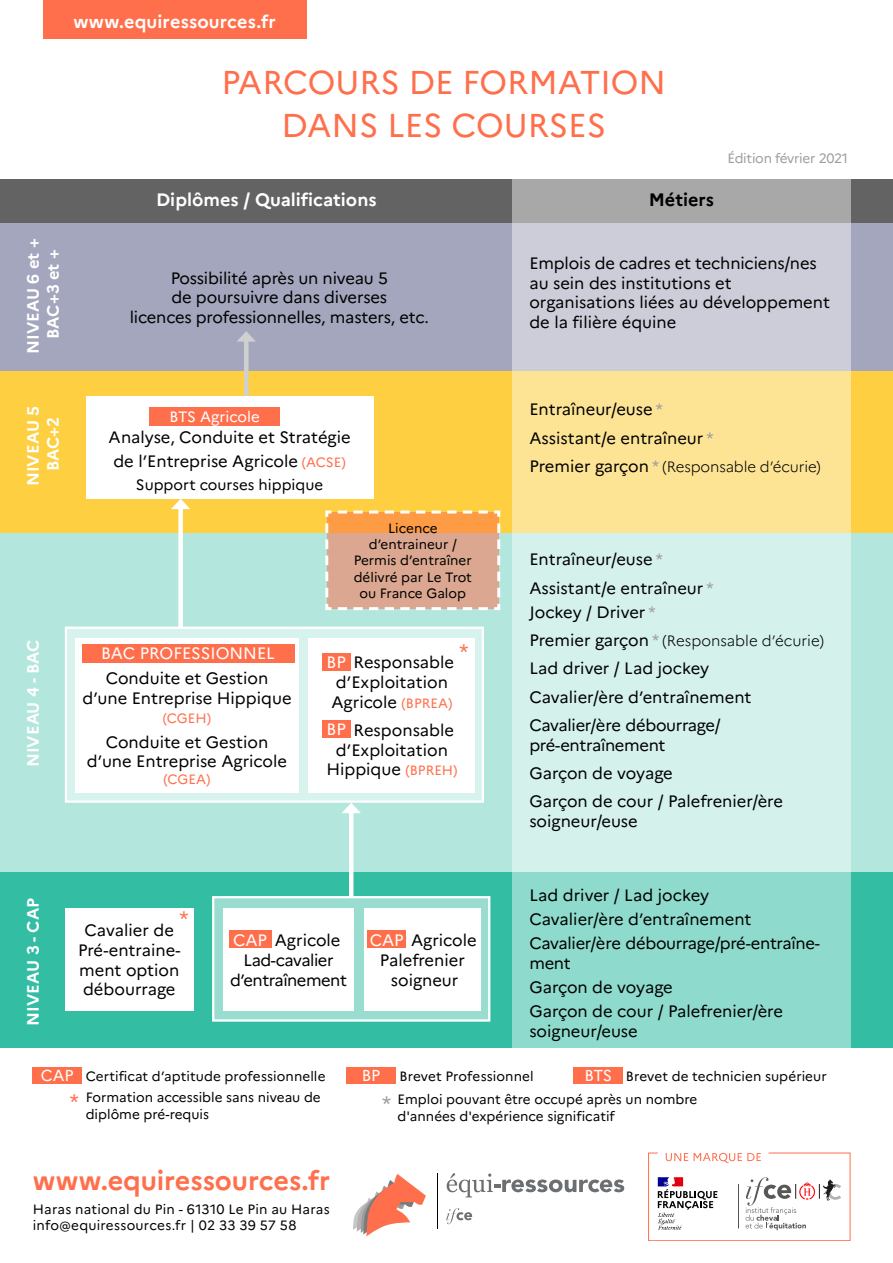
<style>
.page{position:relative;width:893px;height:1263px;background:#fff}
.page>*{position:absolute;margin:0;border:0;box-sizing:border-box;transform-origin:0 0}
.t1{font:33px/43.5px "Marianne";color:#ff6f4c;text-align:center}
.t2{font:700 27px "Marianne";letter-spacing:-.005em;color:#ff6f4c}
.t3{font:21px "Marianne";color:#ff6f4c}
.t4{font:21px "Marianne";color:#9d9d9c}
.t5{font:700 18px "Marianne";color:#fff}
.t6{font:700 18px "Marianne";color:#000}
.t7{font:16.5px/19.8px "Marianne";color:#000}
.t8{font:700 16.5px/19.8px "Marianne";color:#fff;text-align:center}
.t9{font:16.5px/19.8px "Marianne";letter-spacing:-.03em;color:#000;text-align:center}
.t10{font:16.5px "Marianne";color:#fff}
.t11{font:15.9px "Marianne";color:#fff}
.t12{font:300 15px "Marianne";letter-spacing:-.005em;color:#000}
.t13{font:15px "Marianne";color:#000}
.t14{font:15px "Marianne";color:#fff}
.t15{font:13.5px/16.2px "Marianne";color:#000}
.t16{font:13.5px "Marianne";letter-spacing:-.02em;color:#9d9d9c}
.t17{font:13.5px "Marianne";color:#ff6f4c}
.s1{font-size:13.5px;color:#ff6f4c}
.s2{color:#9d9d9c}
.s3{font-weight:400;font-size:16.5px}
.s4{font-weight:400;font-size:16.5px;color:#9d9d9c}
.s5{font-size:15.9px;color:#fff}
.s6{font-size:21px;color:#ff6f4c}
</style>
<div class="page">
<div style="left:0;top:872px;width:893px;height:176px;background:#33bda3"></div>
<div style="left:213px;top:897px;width:276px;height:123px;background:#98ddd0"></div>
<div style="left:212px;top:896px;width:278px;height:126px;border:2px solid #fff"></div>
<div style="left:0;top:179px;width:893px;height:44px;background:#646363"></div>
<div style="left:0;top:533px;width:893px;height:339px;background:#b3e6dd"></div>
<div style="left:0;top:223px;width:893px;height:149px;background:#a3a6bc"></div>
<div style="left:0;top:372px;width:893px;height:161px;background:#fdcf41"></div>
<hr style="left:437px;top:1173px;width:1px;height:56px;background:#000">
<svg style="left:446px;top:1208px;width:26px;height:16px"></svg>
<svg style="left:447px;top:1173px;width:177px;height:24px"></svg>
<svg style="left:353px;top:1174px;width:73px;height:61px"></svg>
<div style="left:178px;top:506px;width:5px;height:122px;background:#fff"></div>
<svg style="left:171px;top:499px;width:19px;height:10px"></svg>
<div style="left:43px;top:0;width:263px;height:38px;background:#ff6f4c"></div>
<div style="left:574px;top:1067px;width:49px;height:16px;background:#ff6f4c"></div>
<div style="left:347px;top:1067px;width:49px;height:16px;background:#ff6f4c"></div>
<div style="left:33px;top:1067px;width:49px;height:16px;background:#ff6f4c"></div>
<hr style="left:349px;top:810px;width:4px;height:88px;background:#fff">
<svg style="left:342px;top:803px;width:19px;height:10px"></svg>
<div style="left:244px;top:338px;width:5px;height:59px;background:#d0d0d0"></div>
<svg style="left:237px;top:331px;width:19px;height:11px"></svg>
<svg style="left:512px;top:179px;width:338px;height:869px;background:#c9e0ce"></svg>
<div style="left:65px;top:908px;width:129px;height:102px;background:#fff"></div>
<div style="left:223px;top:909px;width:131px;height:102px;background:#fff"></div>
<div style="left:229px;top:931px;width:42px;height:17px;background:#ff6f4c"></div>
<div style="left:364px;top:909px;width:117px;height:102px;background:#fff"></div>
<div style="left:368px;top:931px;width:38px;height:17px;background:#ff6f4c"></div>
<div style="left:66px;top:628px;width:417px;height:174px;background:#d8f2ed"></div>
<div style="left:65px;top:627px;width:419px;height:176px;border:2px solid #fff"></div>
<div style="left:75px;top:638px;width:223px;height:155px;background:#fff"></div>
<div style="left:82px;top:644px;width:212px;height:19px;background:#ff6f4c"></div>
<div style="left:309px;top:638px;width:166px;height:155px;background:#fff"></div>
<div style="left:322px;top:653px;width:28px;height:17px;background:#ff6f4c"></div>
<div style="left:322px;top:720px;width:28px;height:17px;background:#ff6f4c"></div>
<div style="left:86px;top:397px;width:287px;height:102px;background:#fff"></div>
<div style="left:149px;top:407px;width:131px;height:18px;background:#ff6f4c"></div>
<svg style="left:325px;top:510px;width:176px;height:101px;background:#e3ab88"></svg>
<svg style="left:648px;top:1153px;width:202px;height:88px"></svg>
<p class="t5" style="left:73px;top:10px;width:204px">www.equiressources.fr</p>
<p class="t8" style="left:23px;top:354px;width:117px;rotate:-90deg">NIVEAU 6 et +<br>BAC+3 et +</p>
<p class="t8" style="left:23px;top:486px;width:82px;rotate:-90deg">NIVEAU 5<br>BAC+2</p>
<p class="t8" style="left:23px;top:767px;width:129px;rotate:-90deg">NIVEAU 4 - BAC</p>
<h1 class="t1" style="left:221px;top:60px;width:446px">PARCOURS DE FORMATION<br>DANS LES COURSES</h1>
<p class="t5" style="left:156px;top:189px;width:222px">Diplômes / Qualifications</p>
<p class="t6" style="left:649px;top:189px;width:67px">Métiers</p>
<p class="t16" style="left:727px;top:150px;width:122px">Édition février 2021</p>
<p class="t7" style="left:130px;top:268px;width:301px;text-align:center">Possibilité après un niveau 5<br>de poursuivre dans diverses<br>licences professionnelles, masters, etc.</p>
<p class="t14" style="left:170px;top:407px;width:92px">BTS Agricole</p>
<p class="t7" style="left:109px;top:425px;width:244px;line-height:24px">Analyse, Conduite et Stratégie de l’Entreprise Agricole <span class="s1">(ACSE)</span></p>
<p class="t13" style="left:136px;top:475px;width:189px">Support courses hippique</p>
<p class="t10" style="left:101px;top:643px;width:175px">BAC PROFESSIONNEL</p>
<p class="t7" style="left:82px;top:668px;width:211px;text-align:center">Conduite et Gestion d’une Entreprise Hippique</p>
<p class="t17" style="left:163px;top:710px;width:50px">(CGEH)</p>
<p class="t7" style="left:87px;top:732px;width:202px;text-align:center">Conduite et Gestion d’une Entreprise Agricole</p>
<p class="t17" style="left:164px;top:770px;width:48px">(CGEA)</p>
<p class="t15" style="left:354px;top:520px;width:120px;text-align:center">Licence d’entraineur /<br>Permis d’entraîner délivré par Le Trot ou France Galop</p>
<p class="t7" style="left:330px;top:652px;width:126px">BP Responsable d’Exploitation<br>Agricole <span class="s1">(BPREA)</span></p>
<p class="t7" style="left:326px;top:720px;width:133px;text-align:center">BP Responsable d’Exploitation<br>Hippique <span class="s1">(BPREH)</span></p>
<p class="t10" style="left:327px;top:652px;width:21px">BP</p>
<p class="t10" style="left:327px;top:719px;width:21px">BP</p>
<p class="t7" style="left:529px;top:253px;width:302px">Emplois de cadres et techniciens/nes au sein des institutions et organisations liées au développement de la filière équine</p>
<p class="t7" style="left:529px;top:395px;width:186px;line-height:28.3px">Entraîneur/euse <span class="s2">*<br></span>Assistant/e entraîneur <span class="s2">*</span></p>
<p class="t12" style="left:529px;top:457px;width:293px"><span class="s3">Premier garçon</span> <span class="s4">*</span> (Responsable d’écurie)</p>
<p class="t7" style="left:529px;top:545px;width:186px;line-height:28.3px">Entraîneur/euse <span class="s2">*<br></span>Assistant/e entraîneur <span class="s2">*</span></p>
<p class="t7" style="left:529px;top:602px;width:128px">Jockey / Driver <span class="s2">*</span></p>
<p class="t12" style="left:529px;top:631px;width:296px"><span class="s3">Premier garçon</span> <span class="s4">*</span> (Responsable d’écurie)</p>
<p class="t7" style="left:529px;top:654px;width:224px;line-height:28.3px">Lad driver / Lad jockey<br>Cavalier/ère d’entraînement<br>Cavalier/ère débourrage/</p>
<p class="t7" style="left:529px;top:730px;width:255px;line-height:28.3px">pré-entraînement<br>Garçon de voyage<br>Garçon de cour / Palefrenier/ère</p>
<p class="t7" style="left:529px;top:811px;width:110px">soigneur/euse</p>
<p class="t8" style="left:23px;top:1025px;width:129px;rotate:-90deg">NIVEAU 3 - CAP</p>
<p class="t3" style="left:180px;top:906px;width:11px">*</p>
<p class="t7" style="left:78px;top:920px;width:104px;text-align:center">Cavalier de<br>Pré-entraine&shy;ment option débourrage</p>
<p class="t9" style="left:230px;top:930px;width:118px">CAP Agricole<br>Lad-cavalier d’entraînement</p>
<p class="t10" style="left:233px;top:930px;width:35px">CAP</p>
<p class="t7" style="left:373px;top:930px;width:106px;text-align:center">CAP Agricole<br>Palefrenier soigneur</p>
<p class="t10" style="left:370px;top:930px;width:35px">CAP</p>
<p class="t7" style="left:529px;top:883px;width:292px;line-height:24px">Lad driver / Lad jockey<br>Cavalier/ère d’entraînement<br>Cavalier/ère débourrage/pré-entraîne-</p>
<p class="t7" style="left:529px;top:951px;width:255px;line-height:24px">ment<br>Garçon de voyage<br>Garçon de cour / Palefrenier/ère</p>
<p class="t7" style="left:529px;top:1021px;width:110px">soigneur/euse</p>
<p class="t15" style="left:41px;top:1068px;width:286px"><span class="s5">CAP</span> Certificat d’aptitude professionnelle</p>
<p class="t15" style="left:400px;top:1068px;width:136px">Brevet Professionnel</p>
<p class="t11" style="left:362px;top:1066px;width:20px">BP</p>
<p class="t15" style="left:584px;top:1068px;width:244px"><span class="s5">BTS</span> Brevet de technicien supérieur</p>
<p class="t15" style="left:86px;top:1089px;width:237px;text-indent:-16px"><span class="s6">*</span> Formation accessible sans niveau de diplôme pré-requis</p>
<h2 class="t2" style="left:33px;top:1163px;width:299px">www.equiressources.fr</h2>
<p class="t15" style="left:33px;top:1201px;width:298px">Haras national du Pin - 61310 Le Pin au Haras info@equiressources.fr | 02 33 39 57 58</p>
<p class="t15" style="left:398px;top:1091px;width:301px">Emploi pouvant être occupé après un nombre d'années d'expérience significatif</p>
<p class="t4" style="left:382px;top:1091px;width:11px">*</p>
</div>
